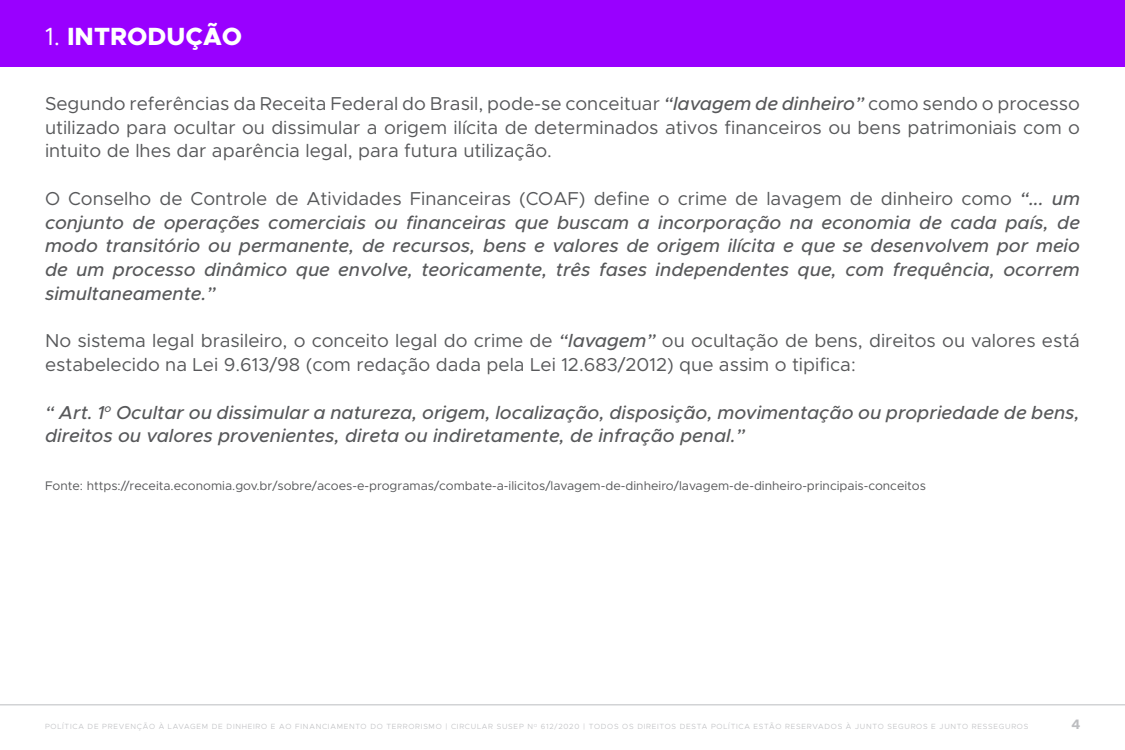
<style>
.page{position:relative;width:1125px;height:750px;background:#fff}
.page>*{position:absolute;margin:0;border:0;box-sizing:border-box;transform-origin:0 0}
.t1{font:800 25px "Metropolis";color:#fff}
.t2{font:italic 500 18.75px/23.8px "Metropolis";color:#57585a;text-align:justify}
.t3{font:18.75px/23.8px "Metropolis";color:#57585a;text-align:justify}
.t4{font:700 13.75px "Metropolis";color:#bcbdc0}
.t5{font:12.5px "Metropolis";color:#57585a}
.t6{font:300 7.5px "Metropolis";letter-spacing:.1em;color:#bcbdc0}
.s1{font-weight:400}
.s2{font-weight:500;font-style:italic}
.s3{font-weight:400;font-style:normal}
</style>
<div class="page">
<hr style="left:0;top:705px;width:1125px;height:1px;background:#bcbdc0">
<div style="left:0;top:0;width:1125px;height:66px;background:#90f"></div>
<p class="t1" style="left:45px;top:20px;width:199px"><span class="s1">1.</span> INTRODUÇÃO</p>
<p class="t3" style="left:45px;top:92px;width:1037px">Segundo referências da Receita Federal do Brasil, pode-se conceituar <span class="s2">“lavagem de dinheiro”</span> como sendo o processo utilizado para ocultar ou dissimular a origem ilícita de determinados ativos financeiros ou bens patrimoniais com o intuito de lhes dar aparência legal, para futura utilização.</p>
<p class="t2" style="left:45px;top:187px;width:1037px"><span class="s3">O Conselho de Controle de Atividades Financeiras (COAF) define o crime de lavagem de dinheiro como</span> “... um conjunto de operações comerciais ou financeiras que buscam a incorporação na economia de cada país, de modo transitório ou permanente, de recursos, bens e valores de origem ilícita e que se desenvolvem por meio de um processo dinâmico que envolve, teoricamente, três fases independentes que, com frequência, ocorrem simultaneamente.”</p>
<p class="t3" style="left:45px;top:329px;width:1037px">No sistema legal brasileiro, o conceito legal do crime de <span class="s2">“lavagem”</span> ou ocultação de bens, direitos ou valores está estabelecido na Lei 9.613/98 (com redação dada pela Lei 12.683/2012) que assim o tipifica:</p>
<p class="t2" style="left:45px;top:400px;width:1036px">“ Art. 1<sup>o</sup> Ocultar ou dissimular a natureza, origem, localização, disposição, movimentação ou propriedade de bens, direitos ou valores provenientes, direta ou indiretamente, de infração penal.”</p>
<p class="t5" style="left:45px;top:478px;width:883px">Fonte: https://receita.economia.gov.br/sobre/acoes-e-programas/combate-a-ilicitos/lavagem-de-dinheiro/lavagem-de-dinheiro-principais-conceitos</p>
<p class="t6" style="left:45px;top:722px;width:985px">POLÍTICA DE PREVENÇÃO À LAVAGEM DE DINHEIRO E AO FINANCIAMENTO DO TERRORISMO | CIRCULAR SUSEP N<sup>O</sup> 612/2020 | TODOS OS DIREITOS DESTA POLÍTICA ESTÃO RESERVADOS À JUNTO SEGUROS E JUNTO RESSEGUROS</p>
<p class="t4" style="left:1072px;top:716px;width:10px">4</p>
</div>
